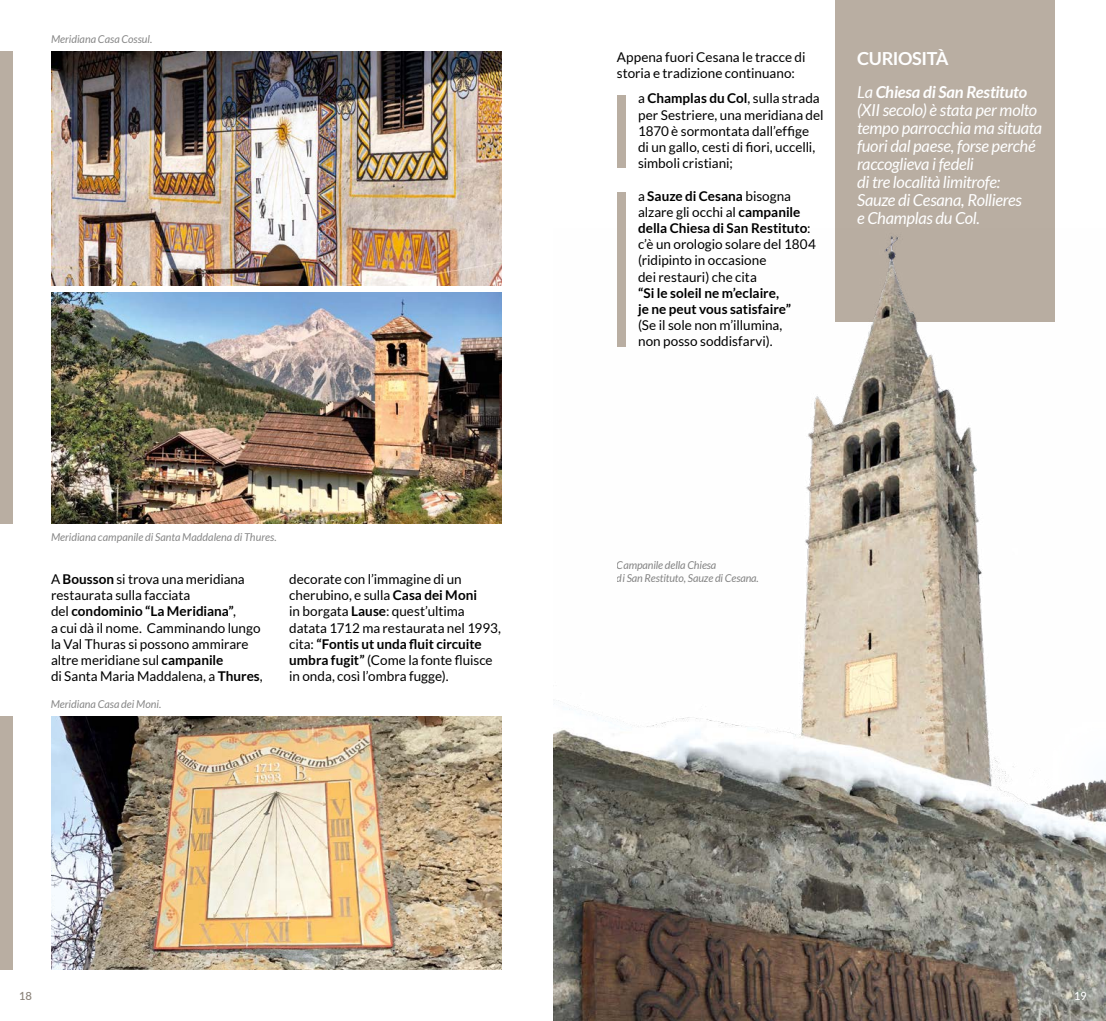
<style>
.page{position:relative;width:1106px;height:1021px;background:#fff}
.page>*{position:absolute;margin:0;border:0;box-sizing:border-box;transform-origin:0 0}
.t1{font:700 18px "Lato";letter-spacing:-.02em;color:#fff}
.t2{font:italic 16.5px/18px "Lato";letter-spacing:-.02em;color:#fff}
.t3{font:13.5px/16.2px "Lato";color:#000}
.t4{font:700 13.5px/16.2px "Lato";color:#000}
.t5{font:500 11.25px "Lato";color:#898178}
.t6{font:500 11.25px "Lato";color:#fff}
.t7{font:italic 10.8px/12.6px "Lato";letter-spacing:-.005em;color:#878787}
.s1{font-weight:700}
</style>
<div class="page">
<div style="left:836px;top:0;width:218px;height:322px;background:#b9aea2"></div>
<img style="left:553px;top:228px;width:553px;height:792px">
<img style="left:51px;top:716px;width:451px;height:253px">
<div style="left:0;top:716px;width:13px;height:253px;background:#b9aea2"></div>
<img style="left:51px;top:293px;width:451px;height:231px">
<div style="left:617px;top:95px;width:8px;height:73px;background:#b9aea2"></div>
<div style="left:617px;top:192px;width:8px;height:154px;background:#b9aea2"></div>
<img style="left:51px;top:51px;width:451px;height:234px">
<div style="left:0;top:51px;width:13px;height:473px;background:#b9aea2"></div>
<p class="t7" style="left:51px;top:33px;width:103px">Meridiana Casa Cossul.</p>
<p class="t7" style="left:51px;top:531px;width:227px">Meridiana campanile di Santa Maddalena di Thures.</p>
<p class="t3" style="left:51px;top:571px;width:213px">A <span class="s1">Bousson</span> si trova una meridiana restaurata sulla facciata<br>del <span class="s1">condominio “La Meridiana”</span>,<br>a cui dà il nome. Camminando lungo la Val Thuras si possono ammirare altre meridiane sul <span class="s1">campanile<br></span>di Santa Maria Maddalena, a <span class="s1">Thures</span>,</p>
<p class="t3" style="left:289px;top:571px;width:213px">decorate con l’immagine di un cherubino, e sulla <span class="s1">Casa dei Moni<br></span>in borgata <span class="s1">Lause</span>: quest’ultima datata 1712 ma restaurata nel 1993, cita: <span class="s1">“Fontis ut unda fluit circuite umbra fugit”</span> (Come la fonte fluisce in onda, così l’ombra fugge).</p>
<p class="t7" style="left:51px;top:698px;width:112px">Meridiana Casa dei Moni.</p>
<p class="t3" style="left:617px;top:49px;width:190px">Appena fuori Cesana le tracce di storia e tradizione continuano:</p>
<p class="t3" style="left:638px;top:90px;width:187px">a <span class="s1">Champlas du Col</span>, sulla strada per Sestriere, una meridiana del<br>1870 è sormontata dall’effige<br>di un gallo, cesti di fiori, uccelli, simboli cristiani;</p>
<p class="t3" style="left:638px;top:187px;width:179px">a <span class="s1">Sauze di Cesana</span> bisogna alzare gli occhi al <span class="s1">campanile della Chiesa di San Restituto</span>: c’è un orologio solare del 1804 (ridipinto in occasione<br>dei restauri) che cita</p>
<p class="t4" style="left:638px;top:284px;width:154px">“Si le soleil ne m’eclaire, je ne peut vous satisfaire”</p>
<p class="t3" style="left:638px;top:317px;width:146px">(Se il sole non m’illumina, non posso soddisfarvi).</p>
<h1 class="t1" style="left:857px;top:48px;width:93px">CURIOSITÀ</h1>
<p class="t2" style="left:857px;top:84px;width:187px">La <span class="s1">Chiesa di San Restituto </span>(XII secolo) è stata per molto tempo parrocchia ma situata fuori dal paese, forse perché raccoglieva i fedeli<br>di tre località limitrofe:<br>Sauze di Cesana, Rollieres<br>e Champlas du Col.</p>
<p class="t7" style="left:617px;top:559px;width:144px">Campanile della Chiesa<br>di San Restituto, Sauze di Cesana.</p>
<p class="t5" style="left:19px;top:987px;width:14px">18</p>
<p class="t6" style="left:1074px;top:987px;width:14px">19</p>
</div>
